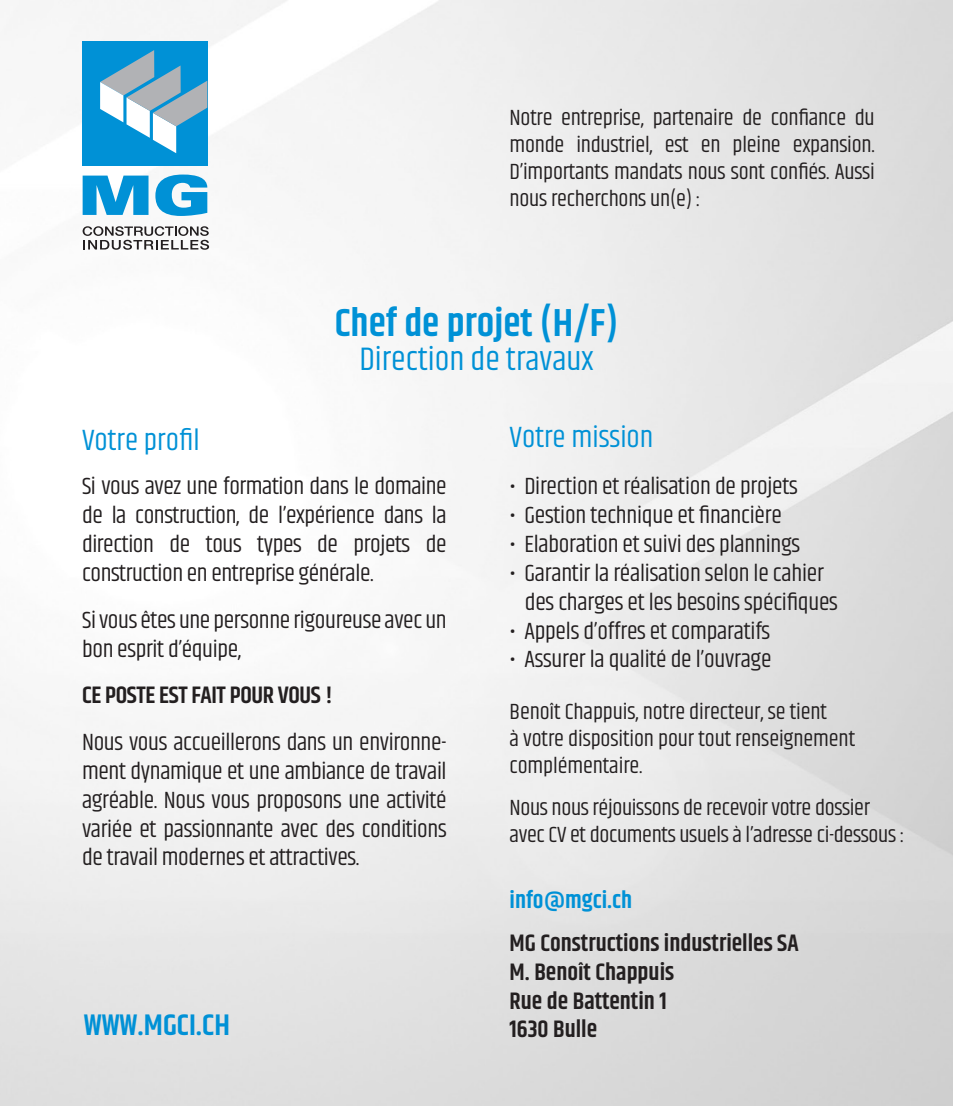
<style>
.page{position:relative;width:953px;height:1106px;background:#fff}
.page>*{position:absolute;margin:0;border:0;box-sizing:border-box;transform-origin:0 0}
.t1{font:600 39.3px "Khand";color:#0091d6}
.t2{font:33.3px "Khand";color:#0091d6}
.t3{font:30px "Khand";color:#0091d6}
.t4{font:600 30px "Khand";color:#0091d6}
.t5{font:24px/28.8px "Khand";letter-spacing:-.01em;color:#231f20}
.t6{font:600 24px/28.8px "Khand";color:#231f20}
.t7{font:600 24px "Khand";color:#0091d6}
.t8{font:22.5px/27px "Khand";letter-spacing:-.01em;color:#231f20}
</style>
<div class="page">
<img style="left:0;top:0;width:952px;height:1105px">
<div style="left:82px;top:41px;width:125px;height:125px;background:#0091d6"></div>
<svg style="left:100px;top:50px;width:107px;height:103px"></svg>
<svg style="left:83px;top:176px;width:65px;height:39px"></svg>
<svg style="left:155px;top:174px;width:52px;height:42px"></svg>
<svg style="left:83px;top:226px;width:126px;height:24px"></svg>
<p class="t8" style="left:509px;top:105px;width:367px;text-align:justify">Notre entreprise, partenaire de confiance du monde industriel, est en pleine expansion.<br>D’importants mandats nous sont confiés. Aussi nous recherchons un(e) :</p>
<p class="t3" style="left:82px;top:421px;width:119px">Votre profil</p>
<h1 class="t1" style="left:335px;top:296px;width:285px">Chef de projet (H/F)</h1>
<h2 class="t2" style="left:359px;top:338px;width:236px">Direction de travaux</h2>
<p class="t3" style="left:509px;top:418px;width:145px">Votre mission</p>
<p class="t5" style="left:82px;top:473px;width:366px;text-align:justify">Si vous avez une formation dans le domaine de la construction, de l’expérience dans la direction de tous types de projets de construction en entreprise générale.</p>
<p class="t5" style="left:82px;top:607px;width:366px">Si vous êtes une personne rigoureuse avec un bon esprit d’équipe,</p>
<p class="t6" style="left:82px;top:682px;width:252px">CE POSTE EST FAIT POUR VOUS !</p>
<p class="t5" style="left:82px;top:729px;width:366px;text-align:justify">Nous vous accueillerons dans un environne&shy;ment dynamique et une ambiance de travail agréable. Nous vous proposons une activité variée et passionnante avec des conditions de travail modernes et attractives.</p>
<p class="t5" style="left:509px;top:473px;width:290px">• Direction et réalisation de projets</p>
<p class="t5" style="left:509px;top:502px;width:274px">• Gestion technique et financière</p>
<p class="t5" style="left:509px;top:531px;width:292px">• Elaboration et suivi des plannings</p>
<p class="t5" style="left:525px;top:560px;width:314px;text-indent:-15px">• Garantir la réalisation selon le cahier des charges et les besoins spécifiques</p>
<p class="t5" style="left:509px;top:617px;width:262px">• Appels d’offres et comparatifs</p>
<p class="t5" style="left:509px;top:646px;width:263px">• Assurer la qualité de l’ouvrage</p>
<p class="t8" style="left:509px;top:699px;width:347px">Benoît Chappuis, notre directeur, se tient<br>à votre disposition pour tout renseignement complémentaire.</p>
<p class="t8" style="left:509px;top:795px;width:397px">Nous nous réjouissons de recevoir votre dossier avec CV et documents usuels à l’adresse ci-dessous :</p>
<p class="t7" style="left:509px;top:884px;width:124px">info@mgci.ch</p>
<p class="t6" style="left:509px;top:930px;width:290px">MG Constructions industrielles SA<br>M. Benoît Chappuis<br>Rue de Battentin 1</p>
<p class="t4" style="left:84px;top:1005px;width:148px">WWW.MGCI.CH</p>
<p class="t6" style="left:509px;top:1016px;width:89px">1630 Bulle</p>
</div>
